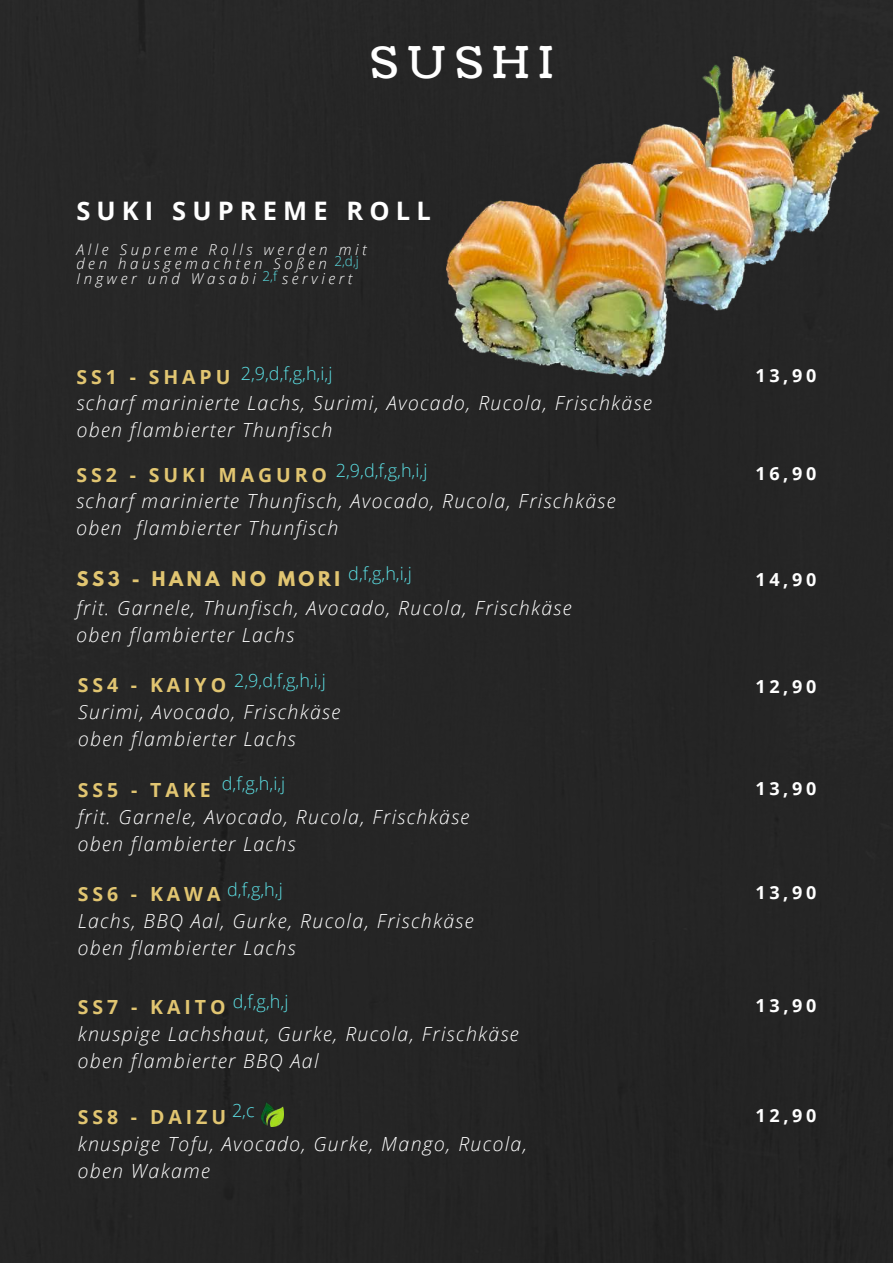
<style>
.page{position:relative;width:893px;height:1264px;background:#fff}
.page>*{position:absolute;margin:0;border:0;box-sizing:border-box;transform-origin:0 0}
.t1{font:43.5px "Coustard";letter-spacing:.21em;color:#fff}
.t2{font:700 25.5px "Open Sans";letter-spacing:.24em;color:#fff}
.t3{font:italic 300 19.5px/27px "Open Sans";letter-spacing:.07em;color:#fff}
.t4{font:700 19.5px "Open Sans";letter-spacing:.2em;color:#e1c571}
.t5{font:300 18px "Open Sans";color:#5ce1e6}
.t6{font:700 18px "Open Sans";letter-spacing:.2em;color:#fff}
.t7{font:700 18px "League Spartan";letter-spacing:.2em;color:#e1c571}
.t8{font:italic 300 15px/14.5px "Open Sans";letter-spacing:.24em;color:#fff}
.t9{font:300 13.5px "Open Sans";color:#5ce1e6}
</style>
<div class="page">
<div style="left:0;top:0;width:892px;height:1262px;background:#252525"></div>
<img style="left:446px;top:57px;width:433px;height:319px">
<img style="left:261px;top:1102px;width:22px;height:24px">
<h1 class="t1" style="left:370px;top:33px;width:184px">SUSHI</h1>
<h2 class="t2" style="left:76px;top:193px;width:356px">SUKI SUPREME ROLL</h2>
<p class="t8" style="left:76px;top:242px;width:292px">Alle Supreme Rolls werden mit den hausgemachten Soßen<br>Ingwer und Wasabi</p>
<p class="t9" style="left:334px;top:251px;width:26px">2,d,j</p>
<p class="t9" style="left:262px;top:267px;width:16px">2,f</p>
<p class="t8" style="left:282px;top:271px;width:72px">serviert</p>
<p class="t5" style="left:241px;top:361px;width:93px">2,9,d,f,g,h,i,j</p>
<p class="t6" style="left:755px;top:363px;width:62px">13,90</p>
<p class="t4" style="left:76px;top:363px;width:155px">SS1 - SHAPU</p>
<p class="t3" style="left:77px;top:389px;width:576px">scharf marinierte Lachs, Surimi, Avocado, Rucola, Frischkäse oben flambierter Thunfisch</p>
<p class="t5" style="left:336px;top:457px;width:93px">2,9,d,f,g,h,i,j</p>
<p class="t6" style="left:755px;top:461px;width:62px">16,90</p>
<p class="t4" style="left:77px;top:461px;width:252px">SS2 - SUKI MAGURO</p>
<p class="t3" style="left:76px;top:487px;width:540px">scharf marinierte Thunfisch, Avocado, Rucola, Frischkäse oben flambierter Thunfisch</p>
<p class="t5" style="left:348px;top:560px;width:65px">d,f,g,h,i,j</p>
<p class="t7" style="left:76px;top:569px;width:265px">SS3 - HANA NO MORI</p>
<p class="t3" style="left:76px;top:594px;width:496px">frit. Garnele, Thunfisch, Avocado, Rucola, Frischkäse oben flambierter Lachs</p>
<p class="t5" style="left:234px;top:668px;width:93px">2,9,d,f,g,h,i,j</p>
<p class="t4" style="left:78px;top:671px;width:150px">SS4 - KAIYO</p>
<p class="t3" style="left:78px;top:697px;width:264px">Surimi, Avocado, Frischkäse oben flambierter Lachs</p>
<p class="t6" style="left:755px;top:567px;width:62px">14,90</p>
<p class="t6" style="left:755px;top:674px;width:62px">12,90</p>
<p class="t5" style="left:222px;top:771px;width:65px">d,f,g,h,i,j</p>
<p class="t6" style="left:755px;top:776px;width:62px">13,90</p>
<p class="t4" style="left:78px;top:776px;width:134px">SS5 - TAKE</p>
<p class="t3" style="left:78px;top:803px;width:393px">frit. Garnele, Avocado, Rucola, Frischkäse oben flambierter Lachs</p>
<p class="t5" style="left:227px;top:876px;width:57px">d,f,g,h,j</p>
<p class="t6" style="left:755px;top:880px;width:62px">13,90</p>
<p class="t4" style="left:78px;top:880px;width:144px">SS6 - KAWA</p>
<p class="t3" style="left:78px;top:907px;width:397px">Lachs, BBQ Aal, Gurke, Rucola, Frischkäse oben flambierter Lachs</p>
<p class="t5" style="left:233px;top:988px;width:57px">d,f,g,h,j</p>
<p class="t6" style="left:755px;top:992px;width:62px">13,90</p>
<p class="t4" style="left:78px;top:992px;width:149px">SS7 - KAITO</p>
<p class="t3" style="left:78px;top:1019px;width:442px">knuspige Lachshaut, Gurke, Rucola, Frischkäse oben flambierter BBQ Aal</p>
<p class="t5" style="left:232px;top:1097px;width:24px">2,c</p>
<p class="t4" style="left:78px;top:1103px;width:150px">SS8 - DAIZU</p>
<p class="t3" style="left:78px;top:1129px;width:451px">knuspige Tofu, Avocado, Gurke, Mango, Rucola, oben Wakame</p>
<p class="t6" style="left:755px;top:1102px;width:62px">12,90</p>
</div>
